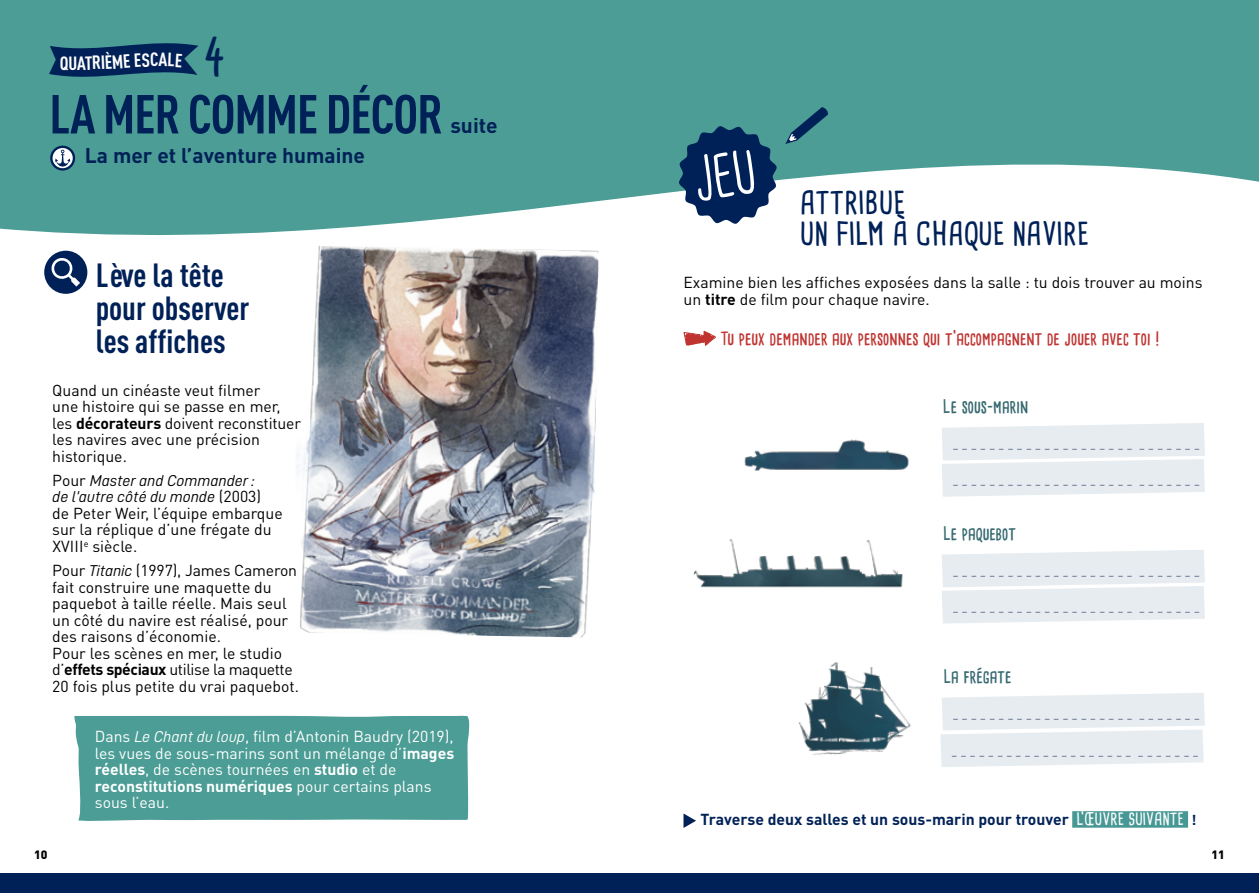
<style>
.page{position:relative;width:1259px;height:893px;background:#fff}
.page>*{position:absolute;margin:0;border:0;box-sizing:border-box;transform-origin:0 0}
.t1{font:700 54px "DIN Cond";letter-spacing:-.02em;color:#002157}
.t2{font:700 49.5px "Cardenio Modern";color:#002157}
.t3{font:700 33px/33px "DIN Cond";color:#002157}
.t4{font:700 30.9px "Cardenio Modern";color:#002157}
.t5{font:700 21px "DIN Pro";color:#002157}
.t6{font:700 18.9px "DIN Cond";color:#fff}
.t7{font:700 18px "Cardenio Modern";color:#c03430}
.t8{font:700 18px "Cardenio Modern";color:#366970}
.t9{font:15.75px/16.5px "DIN Pro";color:#000}
.t10{font:15.75px/16.5px "DIN Pro";color:#fff}
.t11{font:700 15.75px "DIN Pro";color:#002157}
.t12{font:15.75px/16.5px "D DIN Italic";color:#000}
.t13{font:700 14.25px "DIN Pro";color:#002157}
.t14{font:12.6px "Cardenio Modern";color:#303e67}
.t15{font:900 12px "DIN Pro";color:#000}
.s1{font-weight:700}
.s2{font-family:"DIN Pro"}
.s3{font-family:"D DIN Italic"}
.s4{font-family:"Cardenio Modern";font-size:16.5px;color:#fff}
</style>
<div class="page">
<div style="left:0;top:873px;width:1259px;height:20px;background:#002157"></div>
<svg style="left:0;top:0;width:1259px;height:294px;fill:#4b9d95"></svg>
<div style="left:74px;top:716px;width:396px;height:105px;background:#4b9d95"></div>
<svg style="left:51px;top:147px;width:23px;height:22px"></svg>
<div style="left:50px;top:146px;width:25px;height:25px;border:2px solid #002157;border-radius:50%"></div>
<svg style="left:55px;top:150px;width:15px;height:17px"></svg>
<svg style="left:683px;top:331px;width:33px;height:15px"></svg>
<div style="left:1072px;top:811px;width:116px;height:17px;background:#479894"></div>
<svg style="left:683px;top:813px;width:13px;height:15px"></svg>
<div style="left:44px;top:251px;width:43px;height:43px;background:#002157;border-radius:50%"></div>
<svg style="left:50px;top:257px;width:30px;height:30px"></svg>
<svg style="left:785px;top:107px;width:43px;height:37px"></svg>
<img style="left:292px;top:245px;width:306px;height:393px">
<img style="left:693px;top:539px;width:210px;height:49px">
<img style="left:744px;top:439px;width:165px;height:32px">
<img style="left:798px;top:662px;width:113px;height:93px">
<svg style="left:942px;top:423px;width:263px;height:74px"></svg>
<svg style="left:942px;top:550px;width:263px;height:74px"></svg>
<svg style="left:940px;top:693px;width:265px;height:74px"></svg>
<svg style="left:49px;top:37px;width:149px;height:46px"></svg>
<svg style="left:678px;top:126px;width:99px;height:98px"></svg>
<p class="t6" style="left:60px;top:51px;width:19px">qu</p>
<p class="t6" style="left:150px;top:48px;width:10px">c</p>
<h2 class="t2" style="left:204px;top:24px;width:23px">4</h2>
<h1 class="t1" style="left:49px;top:81px;width:395px">la mer comme décor</h1>
<h3 class="t5" style="left:85px;top:141px;width:282px">La mer et l’aventure humaine</h3>
<h3 class="t5" style="left:450px;top:112px;width:49px">suite</h3>
<h3 class="t3" style="left:96px;top:257px;width:155px">Lève la tête pour observer les affiches</h3>
<p class="t9" style="left:52px;top:381px;width:250px">Quand un cinéaste veut filmer<br>une histoire qui se passe en mer, les <span class="s1">décorateurs</span> doivent reconstituer les navires avec une précision historique.</p>
<p class="t12" style="left:52px;top:472px;width:210px"><span class="s2">Pour</span> Master and Commander : de l’autre côté du monde <span class="s2">(2003)</span></p>
<p class="t9" style="left:52px;top:504px;width:232px">de Peter Weir, l’équipe embarque sur la réplique d’une frégate du<br>xviii</p>
<p class="t9" style="left:52px;top:533px;width:246px;line-height:24.5px;text-indent:31px"><sup>e</sup> siècle.<br>Pour <span class="s3">Titanic</span> (1997), James Cameron</p>
<p class="t9" style="left:52px;top:578px;width:248px">fait construire une maquette du paquebot à taille réelle. Mais seul un côté du navire est réalisé, pour des raisons d’économie.<br>Pour les scènes en mer, le studio d’<span class="s1">effets spéciaux</span> utilise la maquette 20 fois plus petite du vrai paquebot.</p>
<p class="t10" style="left:95px;top:728px;width:361px">Dans <span class="s3">Le Chant du loup</span>, film d’Antonin Baudry (2019), les vues de sous-marins sont un mélange d’<span class="s1">images réelles</span>, de scènes tournées en <span class="s1">studio</span> et de <span class="s1">reconstitutions numériques</span> pour certains plans sous l’eau.</p>
<h3 class="t4" style="left:799px;top:181px;width:14px">attrib</h3>
<h3 class="t4" style="left:879px;top:181px;width:25px">ue</h3>
<h3 class="t4" style="left:799px;top:212px;width:49px">un film</h3>
<h3 class="t4" style="left:892px;top:212px;width:40px">à chaq</h3>
<h3 class="t4" style="left:978px;top:212px;width:90px">ue navire</h3>
<p class="t9" style="left:683px;top:274px;width:520px">Examine bien les affiches exposées dans la salle : tu dois trouver au moins un <span class="s1">titre</span> de film pour chaque navire.</p>
<p class="t7" style="left:720px;top:326px;width:440px">Tu peux demander aux personnes qui t’accompagnent de jouer avec toi !</p>
<p class="t8" style="left:943px;top:394px;width:87px">Le sous-marin</p>
<p class="t14" style="left:953px;top:436px;width:249px">_ _ _ _ _ _ _ _ _ _ _ _ _ _ _ _ _ _ _ _ _ _ _ _ _ _ _</p>
<p class="t14" style="left:953px;top:472px;width:249px">_ _ _ _ _ _ _ _ _ _ _ _ _ _ _ _ _ _ _ _ _ _ _ _ _ _ _</p>
<p class="t8" style="left:943px;top:521px;width:74px">Le paquebot</p>
<p class="t14" style="left:953px;top:563px;width:249px">_ _ _ _ _ _ _ _ _ _ _ _ _ _ _ _ _ _ _ _ _ _ _ _ _ _ _</p>
<p class="t14" style="left:953px;top:599px;width:249px">_ _ _ _ _ _ _ _ _ _ _ _ _ _ _ _ _ _ _ _ _ _ _ _ _ _ _</p>
<p class="t8" style="left:943px;top:664px;width:70px">La frégate</p>
<p class="t14" style="left:953px;top:706px;width:249px">_ _ _ _ _ _ _ _ _ _ _ _ _ _ _ _ _ _ _ _ _ _ _ _ _ _ _</p>
<p class="t14" style="left:952px;top:743px;width:249px">_ _ _ _ _ _ _ _ _ _ _ _ _ _ _ _ _ _ _ _ _ _ _ _ _ _ _</p>
<p class="t11" style="left:700px;top:809px;width:462px">Traverse deux salles et un sous-marin pour trouver <span class="s4">l’Œuvre suivante</span></p>
<p class="t13" style="left:1191px;top:811px;width:6px">!</p>
<p class="t15" style="left:34px;top:846px;width:15px">10</p>
<p class="t15" style="left:1211px;top:846px;width:15px">11</p>
</div>
